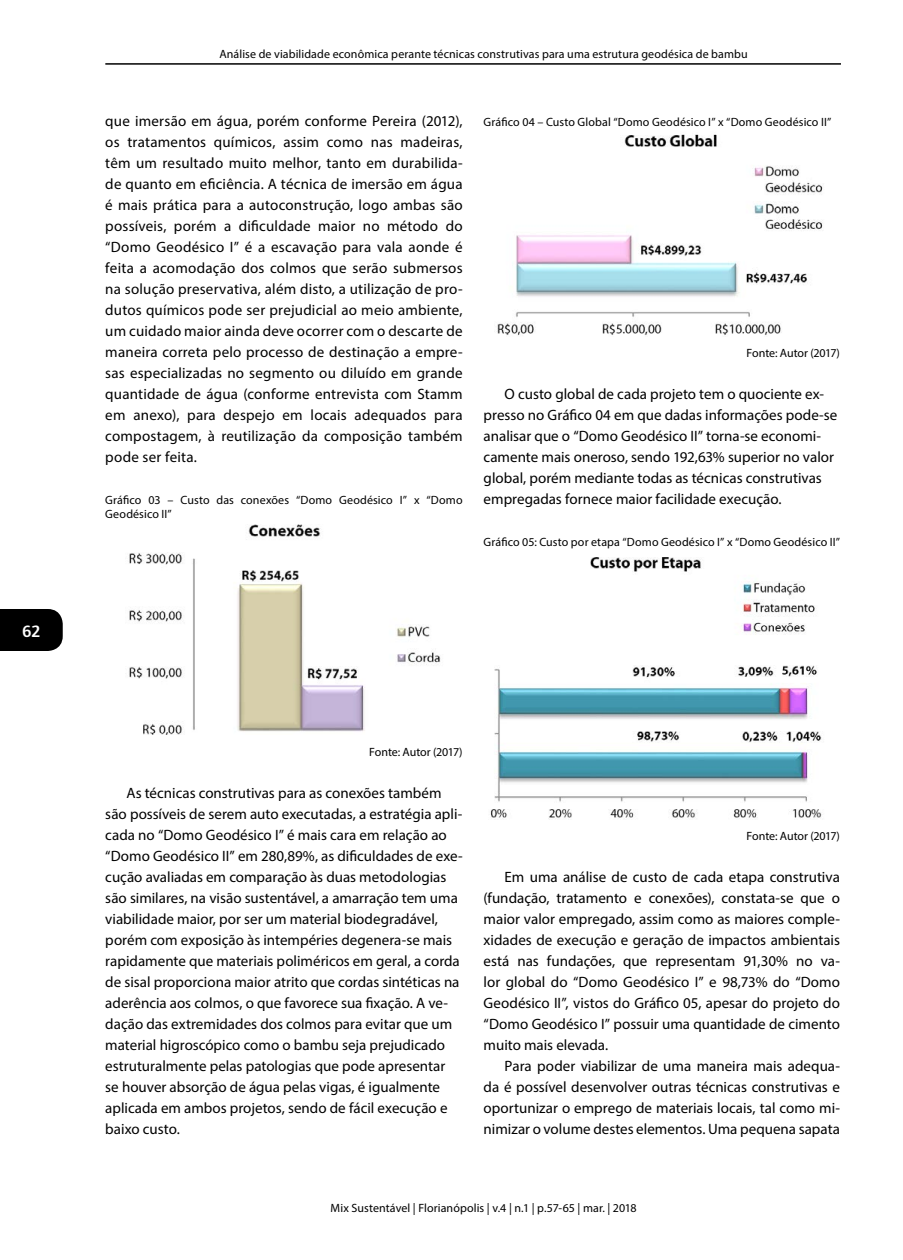
<style>
.page{position:relative;width:903px;height:1260px;background:#fff}
.page>*{position:absolute;margin:0;border:0;box-sizing:border-box;transform-origin:0 0}
.t1{font:18px "Amaranth";color:#fff}
.t2{font:15px/21px "Myriad Pro";color:#000;text-align:justify}
.t3{font:12px/14.4px "Myriad Pro";letter-spacing:.01em;color:#000}
.t4{font:12px "Myriad Pro";letter-spacing:-.01em;color:#000}
</style>
<div class="page">
<div style="left:0;top:609px;width:63px;height:42px;background:#000"></div>
<hr style="left:105px;top:63px;width:736px;height:2px;background:#000">
<img style="left:129px;top:524px;width:312px;height:210px">
<img style="left:497px;top:134px;width:326px;height:201px">
<img style="left:490px;top:557px;width:332px;height:262px">
<p class="t1" style="left:22px;top:620px;width:20px">62</p>
<p class="t3" style="left:219px;top:46px;width:530px">Análise de viabilidade econômica perante técnicas construtivas para uma estrutura geodésica de bambu</p>
<p class="t2" style="left:105px;top:110px;width:359px">que imersão em água, porém conforme Pereira (2012), os tratamentos químicos, assim como nas madeiras, têm um resultado muito melhor, tanto em durabilida&shy;de quanto em eficiência. A técnica de imersão em água é mais prática para a autoconstrução, logo ambas são possíveis, porém a dificuldade maior no método do “Domo Geodésico I” é a escavação para vala aonde é feita a acomodação dos colmos que serão submersos na solução preservativa, além disto, a utilização de pro&shy;dutos químicos pode ser prejudicial ao meio ambiente, um cuidado maior ainda deve ocorrer com o descarte de maneira correta pelo processo de destinação a empre&shy;sas especializadas no segmento ou diluído em grande quantidade de água (conforme entrevista com Stamm em anexo), para despejo em locais adequados para compostagem, à reutilização da composição também pode ser feita.</p>
<p class="t3" style="left:105px;top:493px;width:359px">Gráfico 03 – Custo das conexões “Domo Geodésico I” x “Domo<br>Geodésico II”</p>
<p class="t3" style="left:484px;top:115px;width:349px">Gráfico 04 – Custo Global “Domo Geodésico I” x “Domo Geodésico II”</p>
<p class="t4" style="left:747px;top:346px;width:95px">Fonte: Autor (2017)</p>
<p class="t2" style="left:484px;top:383px;width:355px;text-align:left;text-indent:21px">O custo global de cada projeto tem o quociente ex&shy;presso no Gráfico 04 em que dadas informações pode-se analisar que o “Domo Geodésico II” torna-se economi&shy;camente mais oneroso, sendo 192,63% superior no valor global, porém mediante todas as técnicas construtivas empregadas fornece maior facilidade execução.</p>
<p class="t3" style="left:484px;top:535px;width:358px">Gráfico 05: Custo por etapa “Domo Geodésico I” x “Domo Geodésico II”</p>
<p class="t4" style="left:369px;top:745px;width:95px">Fonte: Autor (2017)</p>
<p class="t2" style="left:105px;top:782px;width:359px;text-align:left;text-indent:21px">As técnicas construtivas para as conexões também são possíveis de serem auto executadas, a estratégia apli&shy;cada no “Domo Geodésico I” é mais cara em relação ao “Domo Geodésico II” em 280,89%, as dificuldades de exe&shy;cução avaliadas em comparação às duas metodologias são similares, na visão sustentável, a amarração tem uma viabilidade maior, por ser um material biodegradável, porém com exposição às intempéries degenera-se mais rapidamente que materiais poliméricos em geral, a corda de sisal proporciona maior atrito que cordas sintéticas na aderência aos colmos, o que favorece sua fixação. A ve&shy;dação das extremidades dos colmos para evitar que um material higroscópico como o bambu seja prejudicado estruturalmente pelas patologias que pode apresentar<br>se houver absorção de água pelas vigas, é igualmente aplicada em ambos projetos, sendo de fácil execução e baixo custo.</p>
<p class="t4" style="left:747px;top:829px;width:95px">Fonte: Autor (2017)</p>
<p class="t2" style="left:484px;top:866px;width:358px;text-indent:21px">Em uma análise de custo de cada etapa construtiva (fundação, tratamento e conexões), constata-se que o maior valor empregado, assim como as maiores comple&shy;xidades de execução e geração de impactos ambientais está nas fundações, que representam 91,30% no va&shy;lor global do “Domo Geodésico I” e 98,73% do “Domo Geodésico II”, vistos do Gráfico 05, apesar do projeto do “Domo Geodésico I” possuir uma quantidade de cimento muito mais elevada.</p>
<p class="t2" style="left:484px;top:1055px;width:358px;text-indent:21px">Para poder viabilizar de uma maneira mais adequa&shy;da é possível desenvolver outras técnicas construtivas e oportunizar o emprego de materiais locais, tal como mi&shy;nimizar o volume destes elementos. Uma pequena sapata</p>
<p class="t3" style="left:331px;top:1200px;width:308px">Mix Sustentável | Florianópolis | v.4 | n.1 | p.57-65 | mar. | 2018</p>
</div>
